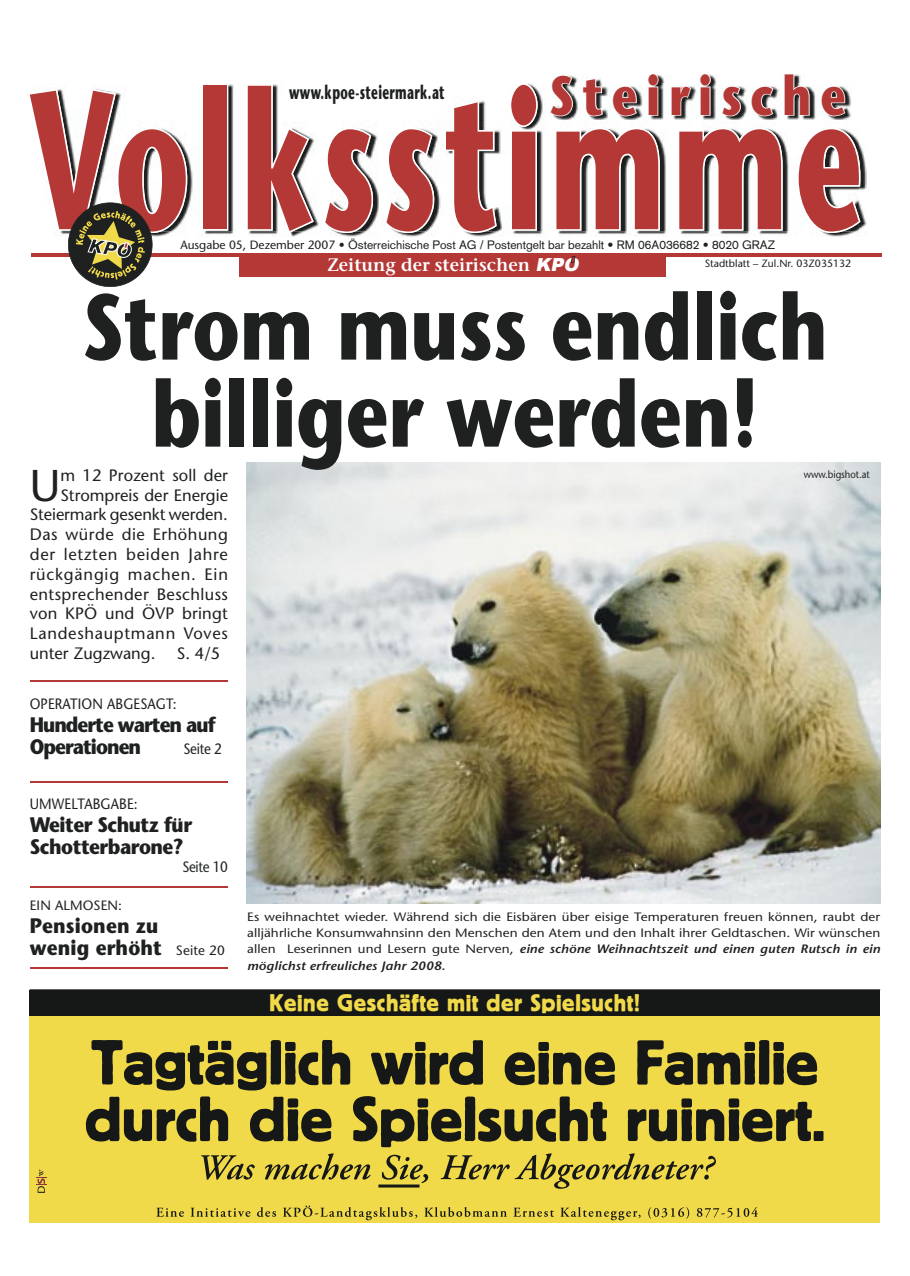
<style>
.page{position:relative;width:910px;height:1276px;background:#fff}
.page>*{position:absolute;margin:0;border:0;box-sizing:border-box;transform-origin:0 0}
.t1{font:700 195px "Stone Sans";letter-spacing:.06em;color:#b43936;scale:.6 1}
.t2{font:700 93px/87px "Stone Sans";color:#1f2121;text-align:center;scale:.8 1}
.t3{font:700 55.2px "Stone Sans";letter-spacing:.2em;color:#b43936;scale:.8 1}
.t4{font:44.4px "Stone Sans";color:#1f2121}
.t5{font:24px "Block BE";letter-spacing:.025em;color:#f1da4a}
.t6{font:700 21px/22.5px "Stone Sans";letter-spacing:-.025em;color:#1f2121;scale:.9 1}
.t7{font:700 21px/22.5px "Stone Sans";letter-spacing:.01em;color:#1f2121;scale:.9 1}
.t8{font:700 21px/22.5px "Stone Sans";letter-spacing:-.05em;color:#1f2121;scale:.9 1}
.t9{font:700 19.5px "Stone Sans";letter-spacing:.03em;color:#1f2121;scale:.6 1}
.t10{font:600 18px "Stone Serif";color:#fff}
.t11{font:16.5px "Stone Sans";letter-spacing:.025em;color:#1f2121}
.t12{font:16.5px "Stone Sans";letter-spacing:.045em;color:#1f2121}
.t13{font:16.5px "Stone Sans";color:#1f2121}
.t14{font:16.5px "Stone Sans";letter-spacing:-.005em;color:#1f2121}
.t15{font:16.5px "Stone Sans";letter-spacing:.05em;color:#1f2121}
.t16{font:15px "Stone Sans";letter-spacing:.01em;color:#1f2121;scale:.9 1}
.t17{font:13.5px "Stone Sans";letter-spacing:.01em;color:#1f2121}
.t18{font:12.15px/16.2px "Stone Sans";letter-spacing:.01em;color:#1f2121;text-align:justify;scale:1.11 1}
.t19{font:12px "Akzidenz Grotesk";color:#1f2121}
.t20{font:10.5px "Stone Sans";color:#1f2121}
.t21{font:10.5px "Stone Sans";color:#1f2121;scale:.9 1}
.s1{font-family:"Arial";font-weight:900;font-style:italic}
.s2{font-family:"Stone Sans"}
.s3{font-weight:400;font-size:13.5px}
.s4{font-weight:600;font-style:italic}
</style>
<div class="page">
<img style="left:247px;top:463px;width:633px;height:440px">
<hr style="left:30px;top:886px;width:198px;height:2px;background:#b43936">
<hr style="left:30px;top:967px;width:198px;height:1px;background:#b43936">
<hr style="left:30px;top:781px;width:198px;height:1px;background:#b43936">
<img style="left:61px;top:144px;width:806px;height:93px">
<svg style="left:32px;top:83px;width:828px;height:150px"></svg>
<hr style="left:31px;top:253px;width:850px;height:3px;background:#b43936">
<div style="left:239px;top:254px;width:427px;height:22px;background:#b43936"></div>
<svg style="left:571px;top:256px;width:4px;height:7px"></svg>
<img style="left:574px;top:75px;width:277px;height:10px">
<img style="left:553px;top:85px;width:298px;height:35px">
<svg style="left:549px;top:75px;width:25px;height:42px"></svg>
<svg style="left:582px;top:77px;width:22px;height:40px"></svg>
<svg style="left:612px;top:85px;width:26px;height:32px"></svg>
<svg style="left:647px;top:74px;width:12px;height:42px"></svg>
<svg style="left:670px;top:85px;width:22px;height:31px"></svg>
<svg style="left:699px;top:74px;width:13px;height:42px"></svg>
<svg style="left:721px;top:85px;width:21px;height:32px"></svg>
<svg style="left:750px;top:85px;width:24px;height:32px"></svg>
<svg style="left:783px;top:74px;width:27px;height:42px"></svg>
<svg style="left:820px;top:85px;width:26px;height:32px"></svg>
<div style="left:30px;top:990px;width:850px;height:232px;background:#f1da4a"></div>
<svg style="left:36px;top:1169px;width:11px;height:23px"></svg>
<hr style="left:30px;top:989px;width:850px;height:1px;background:#1f2121">
<div style="left:30px;top:990px;width:850px;height:25px;background:#161717"></div>
<svg style="left:156px;top:1205px;width:602px;height:15px"></svg>
<svg style="left:201px;top:1153px;width:515px;height:35px"></svg>
<svg style="left:91px;top:1040px;width:726px;height:50px"></svg>
<svg style="left:86px;top:1096px;width:737px;height:51px"></svg>
<svg style="left:68px;top:202px;width:85px;height:85px;background:#63614a"></svg>
<hr style="left:30px;top:680px;width:198px;height:2px;background:#b43936">
<h3 class="t3" style="left:549px;top:61px;width:372px">Steirische</h3>
<h1 class="t1" style="left:30px;top:38px;width:1389px">Volksstimme</h1>
<h3 class="t10" style="left:328px;top:254px;width:256px">Zeitung der steirischen <span class="s1">KPO</span></h3>
<h3 class="t9" style="left:289px;top:80px;width:261px">www.kpoe-steiermark.at</h3>
<p class="t19" style="left:180px;top:238px;width:596px"><span class="s2">Ausgabe 05, Dezember 2007 •</span> Österreichische Post AG / Postentgelt bar bezahlt • RM 06A036682 • 8020 GRAZ</p>
<p class="t20" style="left:705px;top:257px;width:148px">Stadtblatt – Zul.Nr. 03Z035132</p>
<h2 class="t2" style="left:82px;top:282px;width:933px">Strom muss endlich billiger werden!</h2>
<h3 class="t4" style="left:30px;top:458px;width:32px">U</h3>
<h3 class="t11" style="left:60px;top:465px;width:169px">m 12 Prozent soll der</h3>
<p class="t21" style="left:804px;top:468px;width:75px">www.bigshot.at</p>
<h3 class="t13" style="left:60px;top:485px;width:169px">Strompreis der Energie</h3>
<h3 class="t14" style="left:30px;top:504px;width:200px">Steiermark gesenkt werden.</h3>
<h3 class="t11" style="left:30px;top:524px;width:200px">Das würde die Erhöhung</h3>
<h3 class="t12" style="left:30px;top:544px;width:200px">der letzten beiden Jahre</h3>
<h3 class="t15" style="left:30px;top:564px;width:200px">rückgängig machen. Ein</h3>
<h3 class="t11" style="left:30px;top:584px;width:200px">entsprechender Beschluss</h3>
<h3 class="t11" style="left:30px;top:603px;width:200px">von KPÖ und ÖVP bringt</h3>
<h3 class="t12" style="left:30px;top:623px;width:200px">Landeshauptmann Voves</h3>
<h3 class="t13" style="left:30px;top:643px;width:127px">unter Zugzwang.</h3>
<h3 class="t11" style="left:177px;top:643px;width:45px">S. 4/5</h3>
<p class="t16" style="left:30px;top:695px;width:165px">OPERATION ABGESAGT:</p>
<h3 class="t8" style="left:30px;top:713px;width:208px">Hunderte warten auf<br>Operationen</h3>
<p class="t16" style="left:184px;top:740px;width:44px">Seite 2</p>
<p class="t16" style="left:30px;top:795px;width:121px">UMWELTABGABE:</p>
<h3 class="t6" style="left:30px;top:813px;width:182px">Weiter Schutz für<br>Schotterbarone?</h3>
<p class="t16" style="left:182px;top:858px;width:52px">Seite 10</p>
<p class="t17" style="left:30px;top:897px;width:94px">EIN ALMOSEN:</p>
<h3 class="t7" style="left:30px;top:913px;width:218px">Pensionen zu<br>wenig erhöht <span class="s3">Seite 20</span></h3>
<p class="t18" style="left:247px;top:908px;width:572px">Es weihnachtet wieder. Während sich die Eisbären über eisige Temperaturen freuen können, raubt der alljährliche Konsumwahnsinn den Menschen den Atem und den Inhalt ihrer Geldtaschen. Wir wünschen allen Leserinnen und Lesern gute Nerven, <span class="s4">eine schöne Weihnachtszeit und einen guten Rutsch in ein möglichst erfreuliches Jahr 2008.</span></p>
<h3 class="t5" style="left:269px;top:989px;width:372px">Keine Geschäfte mit der Spielsucht!</h3>
</div>
